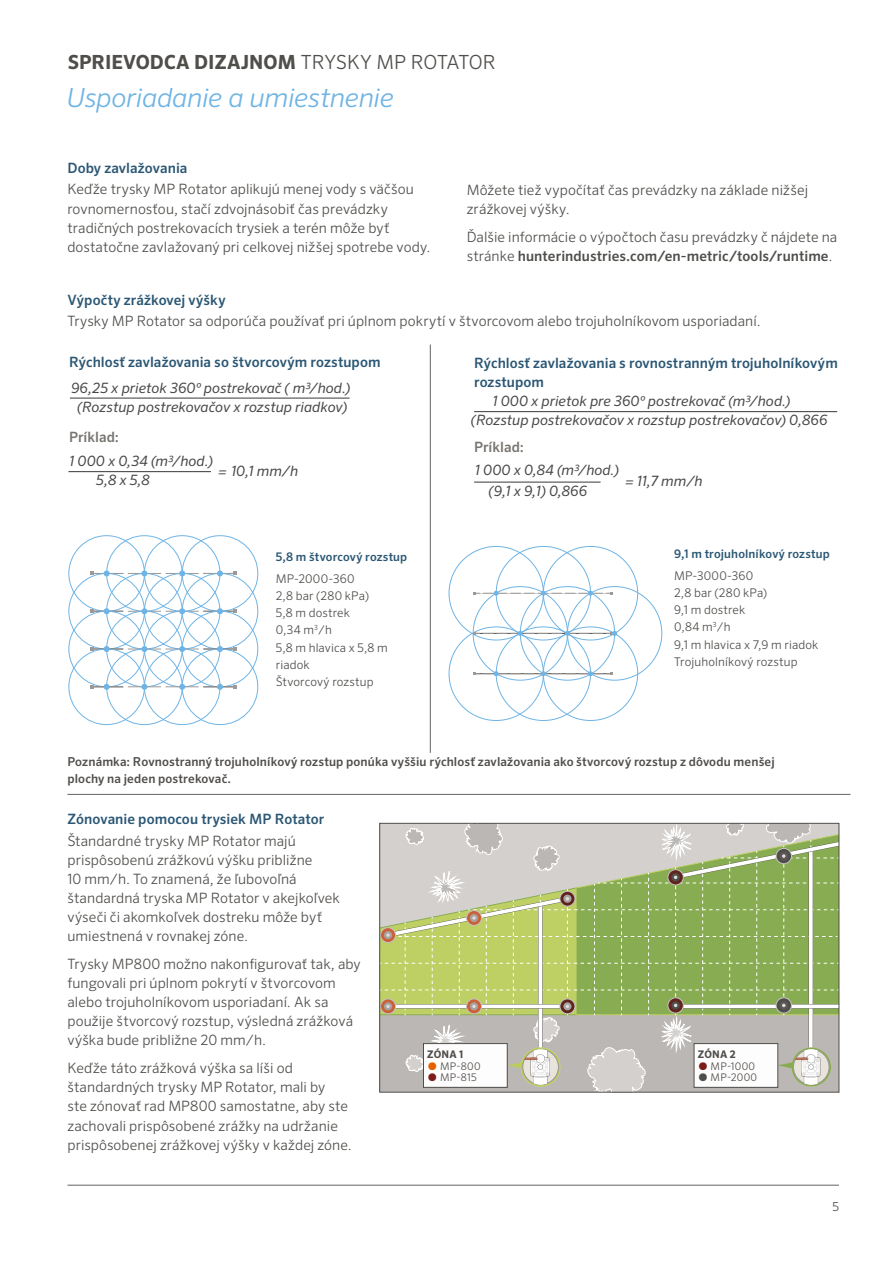
<style>
.page{position:relative;width:893px;height:1263px;background:#fff}
.page>*{position:absolute;margin:0;border:0;box-sizing:border-box;transform-origin:0 0}
.t1{font:italic 300 26.4px "Sero Pro";letter-spacing:-.01em;color:#6fb4e5}
.t2{font:700 19.5px "Sero Pro";letter-spacing:.005em;color:#504e4b}
.t3{font:300 14.25px/19px "Sero Pro";letter-spacing:.005em;color:#504e4b}
.t4{font:italic 14.25px/18.9px "Sero Pro";color:#474747}
.t5{font:500 14.25px "Sero Pro";letter-spacing:.005em;color:#2b5774}
.t6{font:500 14.25px "Sero Pro";color:#787470}
.t7{font:500 12.3px/16.5px "Sero Pro";letter-spacing:.01em;color:#504e4b}
.t8{font:300 12.3px "Sero Pro";color:#504e4b}
.t9{font:300 12px/17.2px "Sero Pro";letter-spacing:.01em;color:#504e4b}
.t10{font:500 11.85px "Sero Pro";letter-spacing:.01em;color:#2b5774}
.t11{font:300 10.5px "Sero Pro";letter-spacing:.025em;color:#504e4b}
.t12{font:700 10.5px "Sero Pro";letter-spacing:.02em;color:#504e4b}
.s1{font-weight:300}
.s2{font-weight:500}
.s3{font-weight:700;color:#e66000}
.s4{font-weight:700;color:#7c1d1a}
.s5{font-weight:700}
</style>
<div class="page">
<hr style="left:68px;top:1185px;width:771px;height:1px;background:#66625f">
<hr style="left:91px;top:573px;width:32px;height:1px;background:#9e9996">
<hr style="left:128px;top:573px;width:33px;height:1px;background:#9e9996">
<hr style="left:166px;top:573px;width:33px;height:1px;background:#9e9996">
<hr style="left:203px;top:573px;width:32px;height:1px;background:#9e9996">
<svg style="left:217px;top:570px;width:6px;height:6px"></svg>
<div style="left:106px;top:535px;width:76px;height:76px;border:1px solid #6fb4e5;border-radius:50%"></div>
<div style="left:182px;top:535px;width:76px;height:76px;border:1px solid #6fb4e5;border-radius:50%"></div>
<div style="left:69px;top:535px;width:76px;height:76px;border:1px solid #6fb4e5;border-radius:50%"></div>
<hr style="left:91px;top:611px;width:32px;height:1px;background:#9e9996">
<hr style="left:128px;top:611px;width:33px;height:1px;background:#9e9996">
<hr style="left:166px;top:611px;width:33px;height:1px;background:#9e9996">
<hr style="left:203px;top:611px;width:32px;height:1px;background:#9e9996">
<svg style="left:104px;top:608px;width:6px;height:6px"></svg>
<svg style="left:217px;top:608px;width:6px;height:6px"></svg>
<div style="left:106px;top:573px;width:76px;height:76px;border:1px solid #6fb4e5;border-radius:50%"></div>
<div style="left:182px;top:573px;width:76px;height:76px;border:1px solid #6fb4e5;border-radius:50%"></div>
<div style="left:69px;top:573px;width:76px;height:76px;border:1px solid #6fb4e5;border-radius:50%"></div>
<hr style="left:91px;top:649px;width:32px;height:1px;background:#9e9996">
<hr style="left:128px;top:649px;width:33px;height:1px;background:#9e9996">
<hr style="left:166px;top:649px;width:33px;height:1px;background:#9e9996">
<hr style="left:203px;top:649px;width:32px;height:1px;background:#9e9996">
<svg style="left:104px;top:646px;width:6px;height:6px"></svg>
<svg style="left:217px;top:646px;width:6px;height:6px"></svg>
<hr style="left:91px;top:686px;width:32px;height:1px;background:#9e9996">
<hr style="left:128px;top:686px;width:33px;height:1px;background:#9e9996">
<hr style="left:166px;top:686px;width:33px;height:1px;background:#9e9996">
<hr style="left:203px;top:686px;width:32px;height:1px;background:#9e9996">
<svg style="left:104px;top:684px;width:6px;height:6px"></svg>
<svg style="left:217px;top:684px;width:6px;height:6px"></svg>
<svg style="left:141px;top:684px;width:6px;height:6px"></svg>
<div style="left:106px;top:649px;width:76px;height:76px;border:1px solid #6fb4e5;border-radius:50%"></div>
<div style="left:144px;top:649px;width:76px;height:76px;border:1px solid #6fb4e5;border-radius:50%"></div>
<div style="left:182px;top:649px;width:76px;height:76px;border:1px solid #6fb4e5;border-radius:50%"></div>
<div style="left:69px;top:649px;width:76px;height:76px;border:1px solid #6fb4e5;border-radius:50%"></div>
<svg style="left:473px;top:591px;width:140px;height:5px"></svg>
<svg style="left:473px;top:671px;width:140px;height:5px"></svg>
<svg style="left:475px;top:631px;width:142px;height:5px"></svg>
<svg style="left:382px;top:825px;width:455px;height:265px;background:#b4c090"></svg>
<div style="left:380px;top:823px;width:459px;height:269px;border:1px solid #504e4b"></div>
<div style="left:423px;top:1043px;width:84px;height:44px;background:#fefdfd"></div>
<div style="left:423px;top:1043px;width:84px;height:44px;border:1px solid #504e4b"></div>
<div style="left:694px;top:1043px;width:84px;height:44px;background:#fefdfd"></div>
<div style="left:694px;top:1043px;width:84px;height:44px;border:1px solid #504e4b"></div>
<hr style="left:67px;top:794px;width:783px;height:1px;background:#66625f">
<hr style="left:430px;top:344px;width:1px;height:409px;background:#66625f">
<hr style="left:70px;top:397px;width:280px;height:2px;background:#504e4b">
<hr style="left:474px;top:411px;width:363px;height:1px;background:#504e4b">
<hr style="left:68px;top:471px;width:143px;height:1px;background:#504e4b">
<hr style="left:474px;top:481px;width:127px;height:2px;background:#504e4b">
<h2 class="t2" style="left:68px;top:50px;width:430px">SPRIEVODCA DIZAJNOM <span class="s1">TRYSKY MP ROTATOR</span></h2>
<h1 class="t1" style="left:67px;top:82px;width:329px">Usporiadanie a umiestnenie</h1>
<p class="t5" style="left:67px;top:159px;width:122px">Doby zavlažovania</p>
<p class="t3" style="left:67px;top:180px;width:365px">Keďže trysky MP Rotator aplikujú menej vody s väčšou rovnomernosťou, stačí zdvojnásobiť čas prevádzky tradičných postrekovacích trysiek a terén môže byť dostatočne zavlažovaný pri celkovej nižšej spotrebe vody.</p>
<p class="t3" style="left:467px;top:180px;width:343px">Môžete tiež vypočítať čas prevádzky na základe nižšej zrážkovej výšky.</p>
<p class="t3" style="left:467px;top:227px;width:372px">Ďalšie informácie o výpočtoch času prevádzky č nájdete na stránke <span class="s2">hunterindustries.com/en-metric/tools/runtime</span>.</p>
<p class="t5" style="left:67px;top:291px;width:160px">Výpočty zrážkovej výšky</p>
<p class="t3" style="left:67px;top:312px;width:695px">Trysky MP Rotator sa odporúča používať pri úplnom pokrytí v štvorcovom alebo trojuholníkovom usporiadaní.</p>
<p class="t5" style="left:69px;top:353px;width:313px">Rýchlosť zavlažovania so štvorcovým rozstupom</p>
<p class="t5" style="left:474px;top:355px;width:365px">Rýchlosť zavlažovania s rovnostranným trojuholníkovým</p>
<p class="t4" style="left:71px;top:378px;width:281px">96,25 x prietok 360º postrekovač ( m3/hod.)</p>
<p class="t5" style="left:474px;top:374px;width:71px">rozstupom</p>
<p class="t4" style="left:77px;top:397px;width:272px">(Rozstup postrekovačov x rozstup riadkov)</p>
<p class="t6" style="left:69px;top:428px;width:52px">Príklad:</p>
<p class="t4" style="left:471px;top:391px;width:358px;text-indent:21px">1 000 x prietok pre 360º postrekovač (m3/hod.) (Rozstup postrekovačov x rozstup postrekovačov) 0,866</p>
<p class="t6" style="left:474px;top:438px;width:52px">Príklad:</p>
<p class="t4" style="left:96px;top:451px;width:118px;text-indent:-27px">1 000 x 0,34 (m3/hod.)<br>5,8 x 5,8</p>
<p class="t4" style="left:218px;top:461px;width:81px">= 10,1 mm/h</p>
<p class="t4" style="left:489px;top:460px;width:132px;line-height:20.2px;text-indent:-14px">1 000 x 0,84 (m3/hod.) (9,1 x 9,1) 0,866</p>
<p class="t4" style="left:626px;top:471px;width:79px">= 11,7 mm/h</p>
<p class="t10" style="left:276px;top:550px;width:133px">5,8 m štvorcový rozstup</p>
<p class="t9" style="left:276px;top:570px;width:113px">MP-2000-360<br>2,8 bar (280 kPa)<br>5,8 m dostrek<br>0,34 m<sup>3</sup>/h<br>5,8 m hlavica x 5,8 m riadok<br>Štvorcový rozstup</p>
<p class="t10" style="left:674px;top:547px;width:157px">9,1 m trojuholníkový rozstup</p>
<p class="t9" style="left:674px;top:567px;width:146px">MP-3000-360<br>2,8 bar (280 kPa)<br>9,1 m dostrek<br>0,84 m<sup>3</sup>/h<br>9,1 m hlavica x 7,9 m riadok<br>Trojuholníkový rozstup</p>
<p class="t7" style="left:67px;top:754px;width:709px">Poznámka: Rovnostranný trojuholníkový rozstup ponúka vyššiu rýchlosť zavlažovania ako štvorcový rozstup z dôvodu menšej plochy na jeden postrekovač.</p>
<p class="t5" style="left:67px;top:810px;width:259px">Zónovanie pomocou trysiek MP Rotator</p>
<p class="t3" style="left:67px;top:831px;width:274px">Štandardné trysky MP Rotator majú prispôsobenú zrážkovú výšku približne<br>10 mm/h. To znamená, že ľubovoľná štandardná tryska MP Rotator v akejkoľvek výseči či akomkoľvek dostreku môže byť umiestnená v rovnakej zóne.</p>
<p class="t3" style="left:67px;top:954px;width:295px">Trysky MP800 možno nakonfigurovať tak, aby fungovali pri úplnom pokrytí v štvorcovom alebo trojuholníkovom usporiadaní. Ak sa použije štvorcový rozstup, výsledná zrážková výška bude približne 20 mm/h.</p>
<p class="t3" style="left:67px;top:1058px;width:286px">Keďže táto zrážková výška sa líši od štandardných trysky MP Rotator, mali by<br>ste zónovať rad MP800 samostatne, aby ste zachovali prispôsobené zrážky na udržanie prispôsobenej zrážkovej výšky v každej zóne.</p>
<p class="t12" style="left:427px;top:1048px;width:38px">ZÓNA 1</p>
<p class="t11" style="left:427px;top:1059px;width:55px"><span class="s3">●</span> MP-800</p>
<p class="t11" style="left:427px;top:1071px;width:51px"><span class="s4">●</span> MP-815</p>
<p class="t12" style="left:698px;top:1048px;width:39px">ZÓNA 2</p>
<p class="t11" style="left:698px;top:1059px;width:59px"><span class="s4">●</span> MP-1000</p>
<p class="t11" style="left:698px;top:1071px;width:61px"><span class="s5">●</span> MP-2000</p>
<p class="t8" style="left:832px;top:1199px;width:8px">5</p>
</div>
